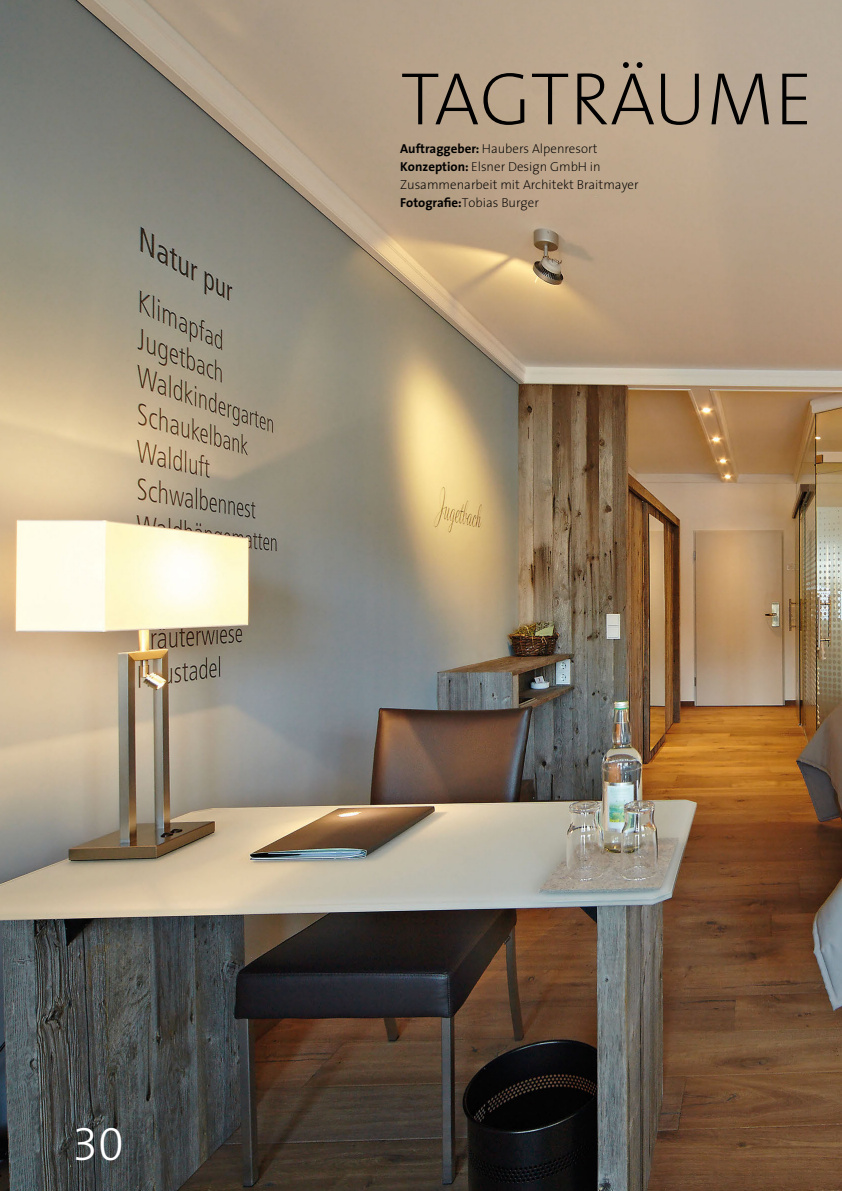
<style>
.page{position:relative;width:842px;height:1191px;background:#fff}
.page>*{position:absolute;margin:0;border:0;box-sizing:border-box;transform-origin:0 0}
.t1{font:200 75px "The Sans";color:#000}
.t2{font:47px "The Sans Light Expert";color:#fff}
.t3{font:200 13px/18px "The Sans";color:#000}
.s1{font-weight:700}
</style>
<div class="page">
<img style="left:0;top:0;width:842px;height:1191px">
<h1 class="t1" style="left:401px;top:59px;width:414px">TAGTRÄUME</h1>
<p class="t3" style="left:400px;top:140px;width:240px"><span class="s1">Auftraggeber:</span> Haubers Alpenresort <span class="s1">Konzeption:</span> Elsner Design GmbH in Zusammenarbeit mit Architekt Braitmayer <span class="s1">Fotografie:</span>Tobias Burger</p>
<h2 class="t2" style="left:72px;top:1105px;width:53px">30</h2>
</div>
